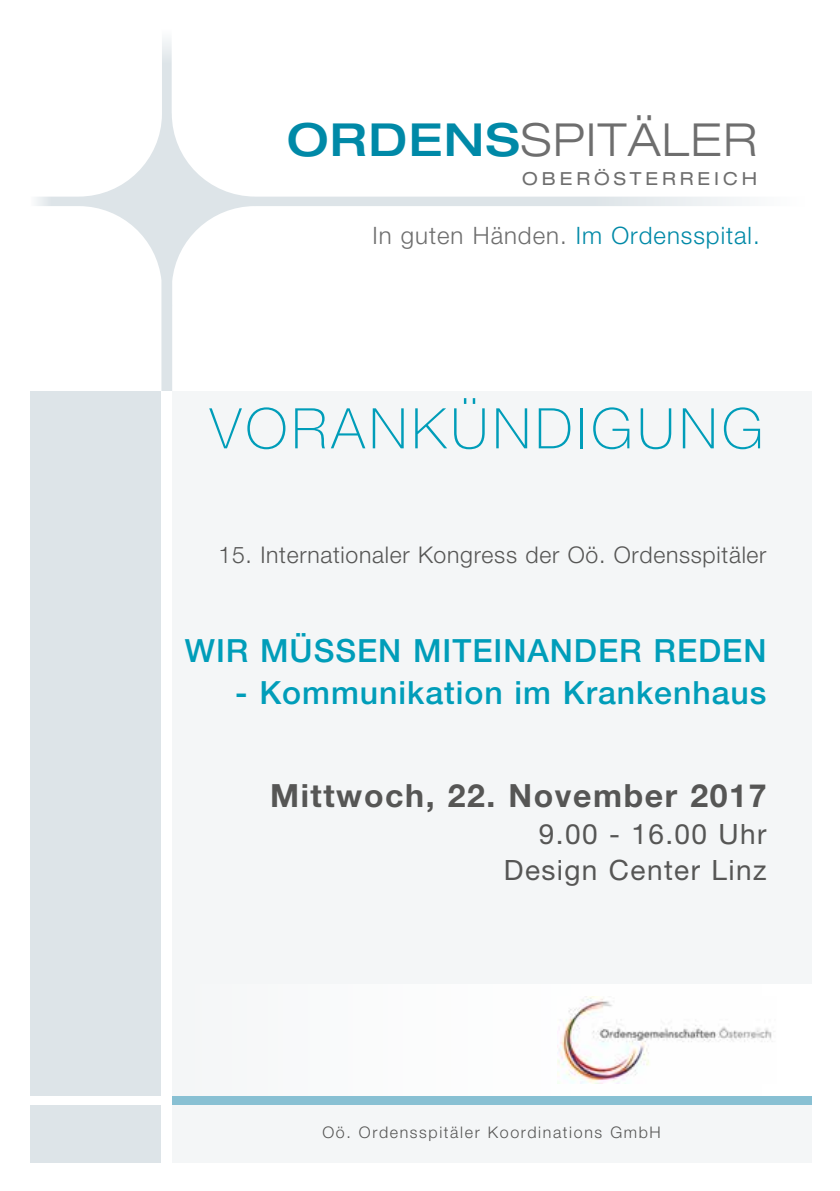
<style>
.page{position:relative;width:840px;height:1191px;background:#fff}
.page>*{position:absolute;margin:0;border:0;box-sizing:border-box;transform-origin:0 0}
.t1{font:100 56px "Helvetica Neue LT Pro";letter-spacing:.08em;color:#009db9}
.t2{font:300 expanded 45.6px "Helvetica Neue LT Pro";letter-spacing:.03em;color:#6e6e6e}
.t3{font:500 32px "Helvetica Neue LT Pro";letter-spacing:.03em;color:#009db9}
.t4{font:700 32px "Helvetica Neue LT Pro";letter-spacing:.05em;color:#565655}
.t5{font:28px/36px "Helvetica Neue LT Pro";letter-spacing:.05em;color:#565655;text-align:right}
.t6{font:300 24px "Helvetica Neue LT Pro";letter-spacing:.04em;color:#0089a7}
.t7{font:300 23px "Helvetica Neue LT Pro";letter-spacing:.03em;color:#565655}
.t8{font:expanded 18px "Helvetica Neue LT Pro";letter-spacing:.22em;color:#6e6e6e}
.t9{font:300 16px "Helvetica Neue LT Pro";letter-spacing:.1em;color:#565655}
.s1{font-weight:500;color:#0089a7}
.s2{color:#6e6e6e}
</style>
<div class="page">
<svg style="left:51px;top:63px;width:539px;height:328px"></svg>
<div style="left:167px;top:391px;width:644px;height:771px;background:#f4f6f7"></div>
<div style="left:31px;top:391px;width:136px;height:771px;background:#dde4e8"></div>
<div style="left:31px;top:1095px;width:780px;height:9px;background:#88c0d3"></div>
<div style="left:31px;top:1095px;width:136px;height:9px;background:#fff"></div>
<div style="left:161px;top:391px;width:11px;height:771px;background:#fff"></div>
<div style="left:171px;top:984px;width:640px;height:111px;background:#fff"></div>
<img style="left:557px;top:996px;width:215px;height:88px">
<h2 class="t2" style="left:287px;top:113px;width:471px"><span class="s1">ORDENS</span>SPITÄLER</h2>
<p class="t8" style="left:522px;top:168px;width:236px">OBERÖSTERREICH</p>
<p class="t6" style="left:372px;top:221px;width:388px"><span class="s2">In guten Händen.</span> Im Ordensspital.</p>
<h1 class="t1" style="left:210px;top:396px;width:554px">VORANKÜNDIGUNG</h1>
<p class="t7" style="left:218px;top:540px;width:549px">15. Internationaler Kongress der Oö. Ordensspitäler</p>
<p class="t3" style="left:185px;top:631px;width:582px">WIR MÜSSEN MITEINANDER REDEN</p>
<p class="t3" style="left:235px;top:673px;width:532px">- Kommunikation im Krankenhaus</p>
<p class="t4" style="left:270px;top:776px;width:497px">Mittwoch, 22. November 2017</p>
<p class="t5" style="left:503px;top:815px;width:264px">9.00 - 16.00 Uhr<br>Design Center Linz</p>
<p class="t9" style="left:322px;top:1122px;width:340px">Oö. Ordensspitäler Koordinations GmbH</p>
</div>
